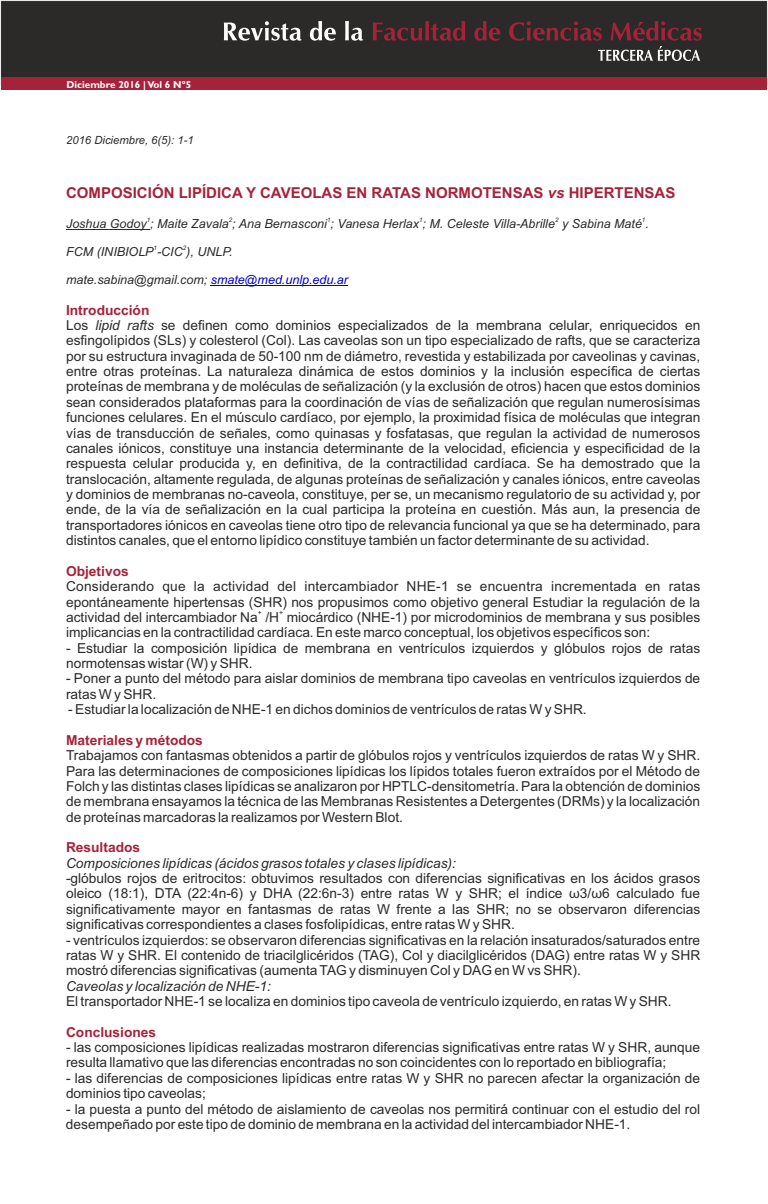
<style>
.page{position:relative;width:768px;height:1204px;background:#fff}
.page>*{position:absolute;margin:0;border:0;box-sizing:border-box;transform-origin:0 0}
.t1{font:700 15px "Arial";color:#a6223a}
.t2{font:13.75px/15.4px "Arial";color:#2b2a29}
.t3{font:italic 13.75px "Arial";color:#2b2a29}
.t4{font:700 13.75px "Arial";color:#a6223a}
.t5{font:italic 12.5px "Arial";color:#2b2a29}
.t6{font:italic 11.25px "Arial";color:#2b2a29}
.t7{font:700 10px "Gill Sans";color:#fefefe}
.t8{font:6.88px "Arial";color:#2b2a29}
.t9{font:italic 6.25px "Arial";color:#2b2a29}
.s1{font-style:italic}
.s2{color:#0000c4}
.s3{font-weight:700;color:#a6223a}
</style>
<div class="page">
<hr style="left:66px;top:229px;width:81px;height:1px;background:#2b2a29">
<hr style="left:211px;top:285px;width:137px;height:1px;background:#0000c4">
<div style="left:1px;top:1px;width:765px;height:84px;background:#2b2a29"></div>
<svg style="left:224px;top:21px;width:77px;height:20px"></svg>
<svg style="left:310px;top:21px;width:53px;height:20px"></svg>
<svg style="left:372px;top:21px;width:329px;height:40px"></svg>
<div style="left:1px;top:77px;width:765px;height:13px;background:#a6223a"></div>
<p class="t7" style="left:66px;top:81px;width:126px">Diciembre 2016 | Vol 6 Nº5</p>
<p class="t6" style="left:66px;top:136px;width:129px">2016 Diciembre, 6(5): 1-1</p>
<p class="t1" style="left:66px;top:188px;width:610px">COMPOSICIÓN LIPÍDICA Y CAVEOLAS EN RATAS NORMOTENSAS <span class="s1">vs</span> HIPERTENSAS</p>
<p class="t9" style="left:147px;top:217px;width:5px">1</p>
<p class="t9" style="left:229px;top:217px;width:5px">2</p>
<p class="t9" style="left:327px;top:217px;width:5px">1</p>
<p class="t9" style="left:419px;top:217px;width:5px">1</p>
<p class="t9" style="left:555px;top:217px;width:5px">2</p>
<p class="t9" style="left:642px;top:217px;width:5px">1</p>
<p class="t5" style="left:66px;top:219px;width:584px">Joshua Godoy ; Maite Zavala ; Ana Bernasconi ; Vanesa Herlax ; M. Celeste Villa-Abrille y Sabina Maté .</p>
<p class="t9" style="left:154px;top:245px;width:5px">1</p>
<p class="t9" style="left:183px;top:245px;width:5px">2</p>
<p class="t5" style="left:66px;top:247px;width:168px">FCM (INIBIOLP -CIC ), UNLP.</p>
<p class="t5" style="left:66px;top:275px;width:283px">mate.sabina@gmail.com; <span class="s2">smate@med.unlp.edu.ar</span></p>
<p class="t2" style="left:66px;top:303px;width:635px"><span class="s3">Introducción<br></span>Los <span class="s1">lipid rafts</span> se definen como dominios especializados de la membrana celular, enriquecidos en esfingolípidos (SLs) y colesterol (Col). Las caveolas son un tipo especializado de rafts, que se caracteriza por su estructura invaginada de 50-100 nm de diámetro, revestida y estabilizada por caveolinas y cavinas, entre otras proteínas. La naturaleza dinámica de estos dominios y la inclusión específica de ciertas proteínas de membrana y de moléculas de señalización (y la exclusión de otros) hacen que estos dominios sean considerados plataformas para la coordinación de vías de señalización que regulan numerosísimas funciones celulares. En el músculo cardíaco, por ejemplo, la proximidad física de moléculas que integran vías de transducción de señales, como quinasas y fosfatasas, que regulan la actividad de numerosos canales iónicos, constituye una instancia determinante de la velocidad, eficiencia y especificidad de la respuesta celular producida y, en definitiva, de la contractilidad cardíaca. Se ha demostrado que la translocación, altamente regulada, de algunas proteínas de señalización y canales iónicos, entre caveolas y dominios de membranas no-caveola, constituye, per se, un mecanismo regulatorio de su actividad y, por ende, de la vía de señalización en la cual participa la proteína en cuestión. Más aun, la presencia de transportadores iónicos en caveolas tiene otro tipo de relevancia funcional ya que se ha determinado, para distintos canales, que el entorno lipídico constituye también un factor determinante de su actividad.</p>
<p class="t4" style="left:66px;top:566px;width:64px">Objetivos</p>
<p class="t2" style="left:66px;top:580px;width:635px">Considerando que la actividad del intercambiador NHE-1 se encuentra incrementada en ratas epontáneamente hipertensas (SHR) nos propusimos como objetivo general Estudiar la regulación de la</p>
<p class="t8" style="left:258px;top:610px;width:6px">+</p>
<p class="t8" style="left:279px;top:610px;width:6px">+</p>
<p class="t2" style="left:66px;top:611px;width:635px">actividad del intercambiador Na /H miocárdico (NHE-1) por microdominios de membrana y sus posibles implicancias en la contractilidad cardíaca. En este marco conceptual, los objetivos específicos son:</p>
<p class="t2" style="left:66px;top:641px;width:635px">- Estudiar la composición lipídica de membrana en ventrículos izquierdos y glóbulos rojos de ratas normotensas wistar (W) y SHR.</p>
<p class="t2" style="left:66px;top:672px;width:635px">- Poner a punto del método para aislar dominios de membrana tipo caveolas en ventrículos izquierdos de ratas W y SHR.</p>
<p class="t2" style="left:68px;top:703px;width:520px">- Estudiar la localización de NHE-1 en dichos dominios de ventrículos de ratas W y SHR.</p>
<p class="t4" style="left:66px;top:735px;width:138px">Materiales y métodos</p>
<p class="t2" style="left:66px;top:749px;width:635px;text-align:justify">Trabajamos con fantasmas obtenidos a partir de glóbulos rojos y ventrículos izquierdos de ratas W y SHR.<br>Para las determinaciones de composiciones lipídicas los lípidos totales fueron extraídos por el Método de Folch y las distintas clases lipídicas se analizaron por HPTLC-densitometría. Para la obtención de dominios de membrana ensayamos la técnica de las Membranas Resistentes a Detergentes (DRMs) y la localización de proteínas marcadoras la realizamos por Western Blot.</p>
<p class="t4" style="left:66px;top:842px;width:76px">Resultados</p>
<p class="t3" style="left:66px;top:858px;width:391px">Composiciones lipídicas (ácidos grasos totales y clases lipídicas):</p>
<p class="t2" style="left:66px;top:872px;width:635px;text-align:justify">-glóbulos rojos de eritrocitos: obtuvimos resultados con diferencias significativas en los ácidos grasos oleico (18:1), DTA (22:4n-6) y DHA (22:6n-3) entre ratas W y SHR; el índice ω3/ω6 calculado fue significativamente mayor en fantasmas de ratas W frente a las SHR; no se observaron diferencias significativas correspondientes a clases fosfolipídicas, entre ratas W y SHR.</p>
<p class="t2" style="left:66px;top:933px;width:635px;text-align:justify">- ventrículos izquierdos: se observaron diferencias significativas en la relación insaturados/saturados entre ratas W y SHR. El contenido de triacilglicéridos (TAG), Col y diacilglicéridos (DAG) entre ratas W y SHR mostró diferencias significativas (aumenta TAG y disminuyen Col y DAG en W vs SHR).</p>
<p class="t3" style="left:66px;top:980px;width:206px">Caveolas y localización de NHE-1:</p>
<p class="t2" style="left:66px;top:995px;width:607px">El transportador NHE-1 se localiza en dominios tipo caveola de ventrículo izquierdo, en ratas W y SHR.</p>
<p class="t4" style="left:66px;top:1027px;width:92px">Conclusiones</p>
<p class="t2" style="left:66px;top:1041px;width:635px">- las composiciones lipídicas realizadas mostraron diferencias significativas entre ratas W y SHR, aunque resulta llamativo que las diferencias encontradas no son coincidentes con lo reportado en bibliografía;</p>
<p class="t2" style="left:66px;top:1071px;width:635px">- las diferencias de composiciones lipídicas entre ratas W y SHR no parecen afectar la organización de dominios tipo caveolas;</p>
<p class="t2" style="left:66px;top:1102px;width:635px">- la puesta a punto del método de aislamiento de caveolas nos permitirá continuar con el estudio del rol desempeñado por este tipo de dominio de membrana en la actividad del intercambiador NHE-1.</p>
</div>
